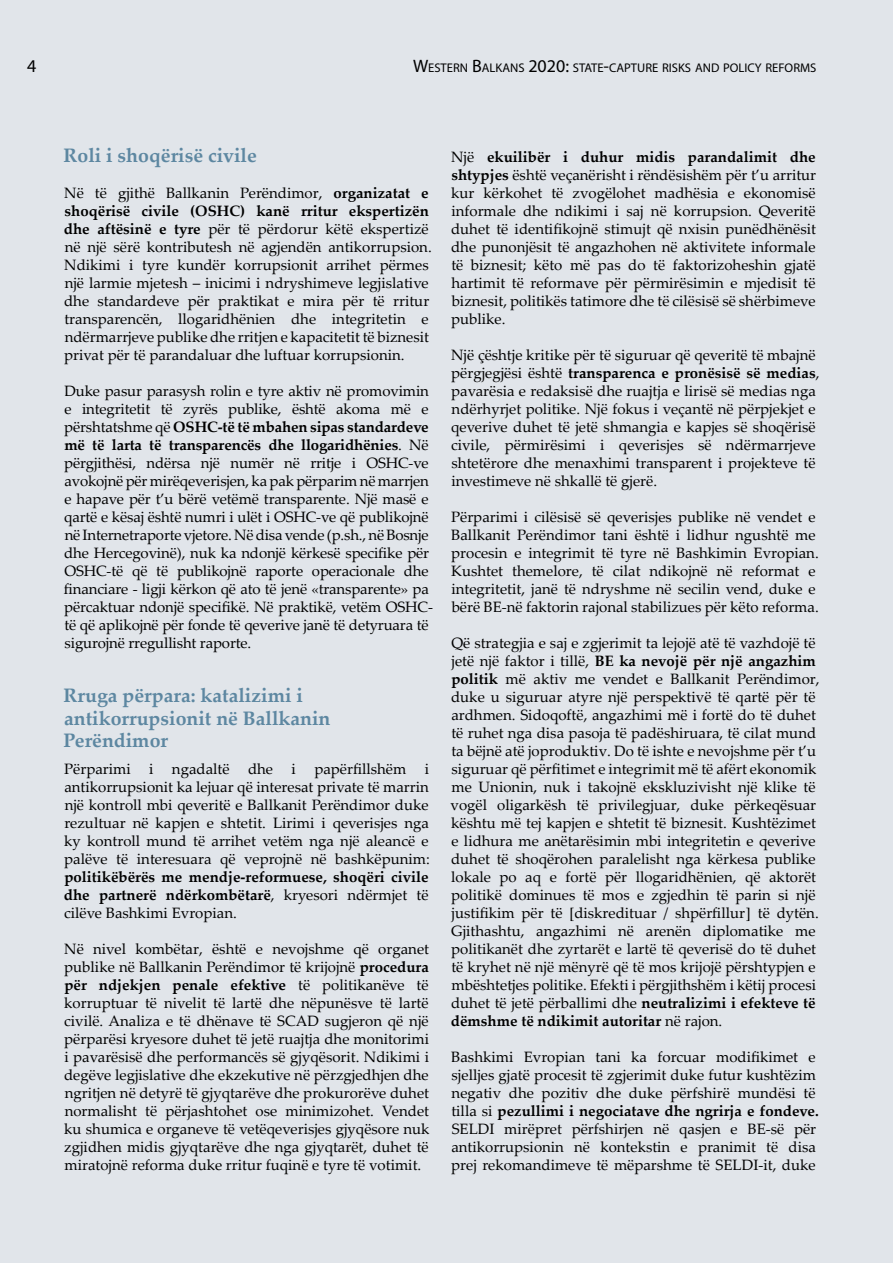
<style>
.page{position:relative;width:893px;height:1263px;background:#e1e5ea}
.page>*{position:absolute;margin:0;border:0;box-sizing:border-box;transform-origin:0 0}
.t1{font:700 19.5px/22.5px "Palatino Linotype";color:#5d87a1}
.t2{font:18px "Myriad Pro";color:#000}
.t3{font:15px/18px "Palatino Linotype";color:#000}
.t4{font:700 15px/18px "Palatino Linotype";color:#000;text-align:justify}
.t5{font:12.6px "Myriad Pro";color:#000}
.s1{font-size:18px}
.s2{font-weight:700}
.s3{font-weight:400}
</style>
<div class="page">
<p class="t2" style="left:27px;top:55px;width:11px">4</p>
<p class="t5" style="left:413px;top:60px;width:405px"><span class="s1">W</span>ESTERN <span class="s1">B</span>ALKANS <span class="s1">2020:</span> STATE<span class="s1">-</span>CAPTURE RISKS AND POLICY REFORMS</p>
<h1 class="t1" style="left:64px;top:143px;width:195px">Roli i shoqërisë civile</h1>
<p class="t3" style="left:64px;top:183px;width:369px">Në të gjithë Ballkanin Perëndimor, <span class="s2">organizatat e shoqërisë civile (OSHC) kanë rritur ekspertizën dhe aftësinë e tyre</span> për të përdorur këtë ekspertizë në një sërë kontributesh në agjendën antikorrupsion.<br>Ndikimi i tyre kundër korrupsionit arrihet përmes një larmie mjetesh – inicimi i ndryshimeve legjislative dhe standardeve për praktikat e mira për të rritur transparencën, llogaridhënien dhe integritetin e ndërmarrjeve publike dhe rritjen e kapacitetit të biznesit privat për të parandaluar dhe luftuar korrupsionin.</p>
<p class="t3" style="left:64px;top:381px;width:371px">Duke pasur parasysh rolin e tyre aktiv në promovimin e integritetit të zyrës publike, është akoma më e përshtatshme që <span class="s2">OSHC-të të mbahen sipas standardeve më të larta të transparencës dhe llogaridhënies</span>. Në përgjithësi, ndërsa një numër në rritje i OSHC-ve avokojnë për mirëqeverisjen, ka pak përparim në marrjen e hapave për t’u bërë vetëmë transparente. Një masë e qartë e kësaj është numri i ulët i OSHC-ve që publikojnë në Internetraporte vjetore. Në disa vende (p.sh., në Bosnje dhe Hercegovinë), nuk ka ndonjë kërkesë specifike për OSHC-të që të publikojnë raporte operacionale dhe financiare - ligji kërkon që ato të jenë «transparente» pa përcaktuar ndonjë specifikë. Në praktikë, vetëm OSHC&shy;të që aplikojnë për fonde të qeverive janë të detyruara të sigurojnë rregullisht raporte.</p>
<h1 class="t1" style="left:64px;top:683px;width:268px">Rruga përpara: katalizimi i antikorrupsionit në Ballkanin<br>Perëndimor</h1>
<p class="t3" style="left:64px;top:759px;width:367px;text-align:justify">Përparimi i ngadaltë dhe i papërfillshëm i antikorrupsionit ka lejuar që interesat private të marrin një kontroll mbi qeveritë e Ballkanit Perëndimor duke rezultuar në kapjen e shtetit. Lirimi i qeverisjes nga ky kontroll mund të arrihet vetëm nga një aleancë e palëve të interesuara që veprojnë në bashkëpunim:</p>
<p class="t4" style="left:64px;top:867px;width:366px">politikëbërës me mendje-reformuese, shoqëri civile dhe partnerë ndërkombëtarë<span class="s3">, kryesori ndërmjet të cilëve Bashkimi Evropian.</span></p>
<p class="t3" style="left:64px;top:939px;width:367px;text-align:justify">Në nivel kombëtar, është e nevojshme që organet publike në Ballkanin Perëndimor të krijojnë <span class="s2">procedura për ndjekjen penale efektive</span> të politikanëve të korruptuar të nivelit të lartë dhe nëpunësve të lartë civilë. Analiza e të dhënave të SCAD sugjeron që një përparësi kryesore duhet të jetë ruajtja dhe monitorimi i pavarësisë dhe performancës së gjyqësorit. Ndikimi i degëve legjislative dhe ekzekutive në përzgjedhjen dhe ngritjen në detyrë të gjyqtarëve dhe prokurorëve duhet normalisht të përjashtohet ose minimizohet. Vendet ku shumica e organeve të vetëqeverisjes gjyqësore nuk zgjidhen midis gjyqtarëve dhe nga gjyqtarët, duhet të miratojnë reforma duke rritur fuqinë e tyre të votimit.</p>
<p class="t3" style="left:451px;top:147px;width:367px;text-align:justify">Një <span class="s2">ekuilibër i duhur midis parandalimit dhe shtypjes</span> është veçanërisht i rëndësishëm për t’u arritur kur kërkohet të zvogëlohet madhësia e ekonomisë informale dhe ndikimi i saj në korrupsion. Qeveritë duhet të identifikojnë stimujt që nxisin punëdhënësit dhe punonjësit të angazhohen në aktivitete informale të biznesit; këto më pas do të faktorizoheshin gjatë hartimit të reformave për përmirësimin e mjedisit të biznesit, politikës tatimore dhe të cilësisë së shërbimeve publike.</p>
<p class="t3" style="left:451px;top:345px;width:370px">Një çështje kritike për të siguruar që qeveritë të mbajnë përgjegjësi është <span class="s2">transparenca e pronësisë së medias</span>, pavarësia e redaksisë dhe ruajtja e lirisë së medias nga ndërhyrjet politike. Një fokus i veçantë në përpjekjet e qeverive duhet të jetë shmangia e kapjes së shoqërisë civile, përmirësimi i qeverisjes së ndërmarrjeve shtetërore dhe menaxhimi transparent i projekteve të investimeve në shkallë të gjerë.</p>
<p class="t3" style="left:451px;top:507px;width:369px">Përparimi i cilësisë së qeverisjes publike në vendet e Ballkanit Perëndimor tani është i lidhur ngushtë me procesin e integrimit të tyre në Bashkimin Evropian.<br>Kushtet themelore, të cilat ndikojnë në reformat e integritetit, janë të ndryshme në secilin vend, duke e bërë BE-në faktorin rajonal stabilizues për këto reforma.</p>
<p class="t3" style="left:451px;top:633px;width:370px">Që strategjia e saj e zgjerimit ta lejojë atë të vazhdojë të jetë një faktor i tillë, <span class="s2">BE ka nevojë për një angazhim politik</span> më aktiv me vendet e Ballkanit Perëndimor, duke u siguruar atyre një perspektivë të qartë për të ardhmen. Sidoqoftë, angazhimi më i fortë do të duhet të ruhet nga disa pasoja të padëshiruara, të cilat mund ta bëjnë atë joproduktiv. Do të ishte e nevojshme për t’u siguruar që përfitimet e integrimit më të afërt ekonomik me Unionin, nuk i takojnë ekskluzivisht një klike të vogël oligarkësh të privilegjuar, duke përkeqësuar kështu më tej kapjen e shtetit të biznesit. Kushtëzimet e lidhura me anëtarësimin mbi integritetin e qeverive duhet të shoqërohen paralelisht nga kërkesa publike lokale po aq e fortë për llogaridhënien, që aktorët politikë dominues të mos e zgjedhin të parin si një justifikim për të [diskredituar / shpërfillur] të dytën.<br>Gjithashtu, angazhimi në arenën diplomatike me politikanët dhe zyrtarët e lartë të qeverisë do të duhet të kryhet në një mënyrë që të mos krijojë përshtypjen e mbështetjes politike. Efekti i përgjithshëm i këtij procesi duhet të jetë përballimi dhe <span class="s2">neutralizimi i efekteve të dëmshme të ndikimit autoritar</span> në rajon.</p>
<p class="t3" style="left:451px;top:1047px;width:369px">Bashkimi Evropian tani ka forcuar modifikimet e sjelljes gjatë procesit të zgjerimit duke futur kushtëzim negativ dhe pozitiv dhe duke përfshirë mundësi të tilla si <span class="s2">pezullimi i negociatave dhe ngrirja e fondeve.<br></span>SELDI mirëpret përfshirjen në qasjen e BE-së për antikorrupsionin në kontekstin e pranimit të disa prej rekomandimeve të mëparshme të SELDI-it, duke</p>
</div>
